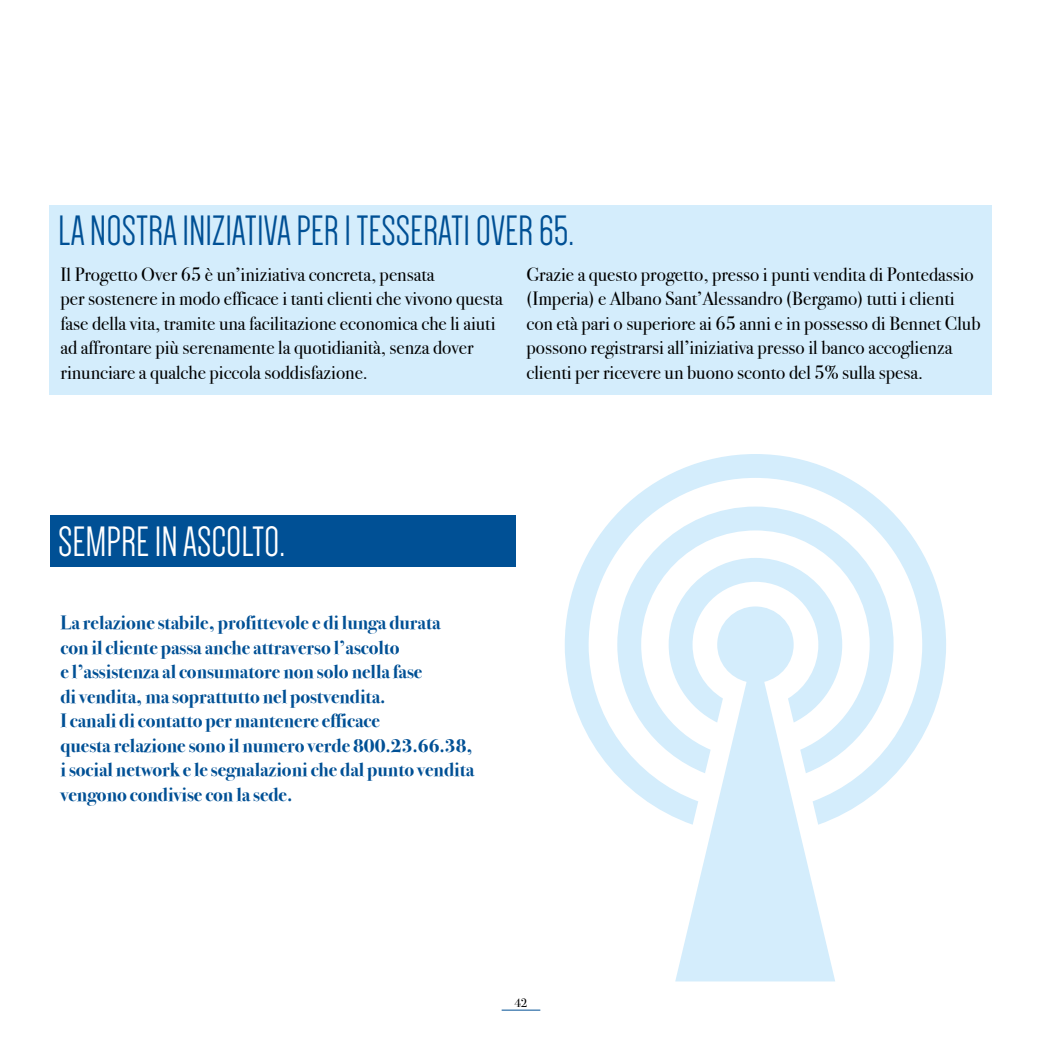
<style>
.page{position:relative;width:1042px;height:1042px;background:#fff}
.page>*{position:absolute;margin:0;border:0;box-sizing:border-box;transform-origin:0 0}
.t1{font:43.75px "Dense";color:#005095}
.t2{font:43.75px "Dense";color:#fff}
.t3{font:19.25px/24.5px "Bodoni Svty Two ITCTT";color:#000}
.t4{font:700 19.25px/24.5px "Bodoni Svty Two ITCTT";color:#005095}
.t5{font:12.25px "Bodoni Svty Two ITCTT";color:#000}
</style>
<div class="page">
<div style="left:50px;top:205px;width:942px;height:189px;background:#d4edfc"></div>
<div style="left:50px;top:515px;width:465px;height:52px;background:#005095"></div>
<svg style="left:565px;top:454px;width:381px;height:527px"></svg>
<hr style="left:502px;top:1009px;width:38px;height:1px;background:#005095">
<h1 class="t1" style="left:58px;top:209px;width:517px">LA NOSTRA INIZIATIVA PER I TESSERATI OVER 65.</h1>
<p class="t3" style="left:61px;top:260px;width:444px">Il Progetto Over 65 è un’iniziativa concreta, pensata<br>per sostenere in modo efficace i tanti clienti che vivono questa fase della vita, tramite una facilitazione economica che li aiuti ad affrontare più serenamente la quotidianità, senza dover rinunciare a qualche piccola soddisfazione.</p>
<p class="t3" style="left:526px;top:260px;width:456px">Grazie a questo progetto, presso i punti vendita di Pontedassio (Imperia) e Albano Sant’Alessandro (Bergamo) tutti i clienti con età pari o superiore ai 65 anni e in possesso di Bennet Club possono registrarsi all’iniziativa presso il banco accoglienza clienti per ricevere un buono sconto del 5% sulla spesa.</p>
<h1 class="t2" style="left:58px;top:520px;width:228px">SEMPRE IN ASCOLTO.</h1>
<p class="t4" style="left:61px;top:609px;width:415px">La relazione stabile, profittevole e di lunga durata<br>con il cliente passa anche attraverso l’ascolto<br>e l’assistenza al consumatore non solo nella fase<br>di vendita, ma soprattutto nel postvendita.<br>I canali di contatto per mantenere efficace<br>questa relazione sono il numero verde 800.23.66.38, i social network e le segnalazioni che dal punto vendita vengono condivise con la sede.</p>
<p class="t5" style="left:514px;top:993px;width:15px">42</p>
</div>
